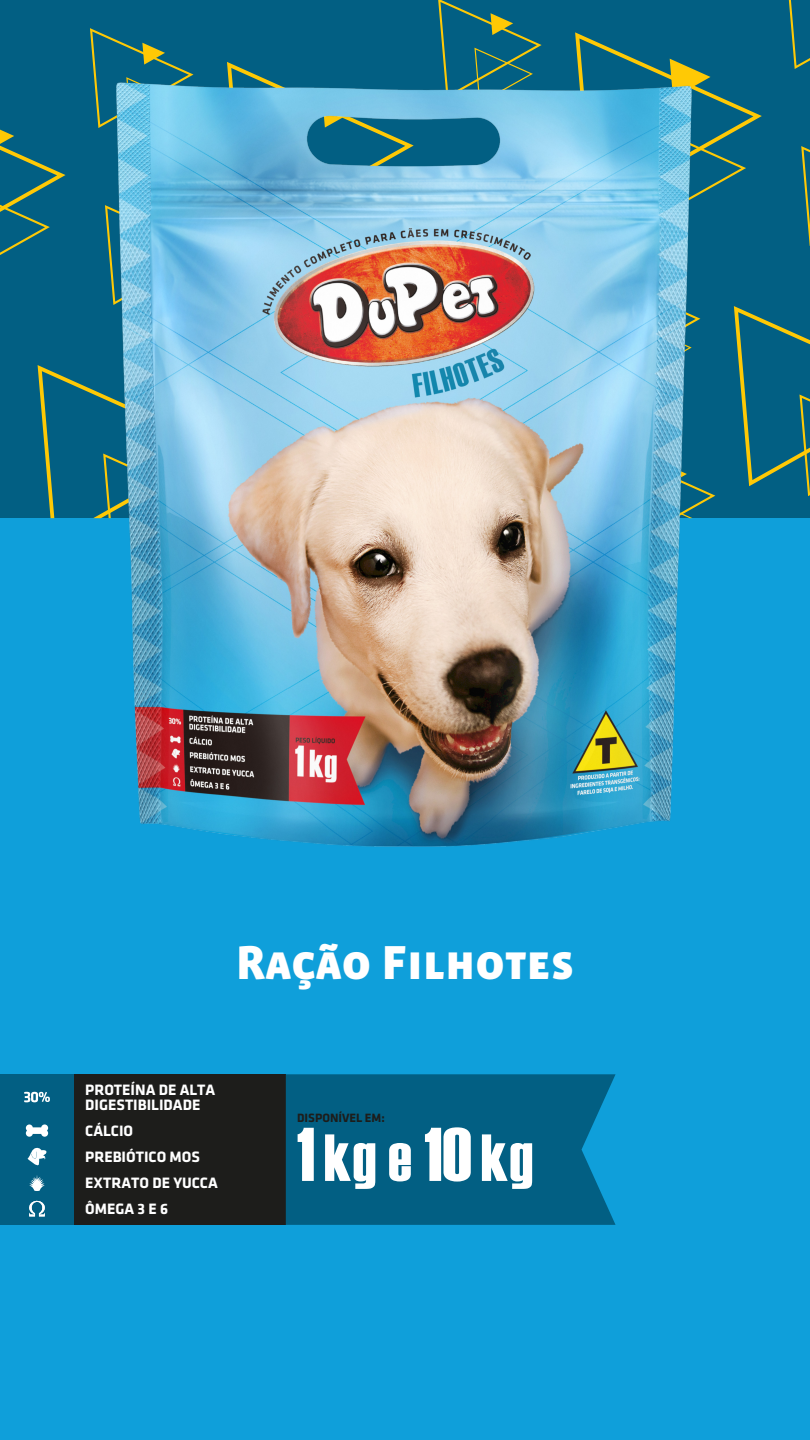
<style>
.page{position:relative;width:810px;height:1440px;background:#fff}
.page>*{position:absolute;margin:0;border:0;box-sizing:border-box;transform-origin:0 0}
.t1{font:66.45px "Haettenschweiler";color:#fff}
.t2{font:48.75px "Vista Sans SC Black";color:#fff}
.t3{font:700 15.6px/14.9px "Klavika";color:#fff}
.t4{font:700 12.45px "Klavika";color:#1d1d1b}
.s1{font-size:75.97px}
</style>
<div class="page">
<div style="left:0;top:518px;width:810px;height:922px;background:#0f9fda"></div>
<img style="left:8px;top:0;width:802px;height:847px">
<div style="left:0;top:0;width:8px;height:518px;background:#025f83"></div>
<div style="left:74px;top:1074px;width:212px;height:151px;background:#1d1d1b"></div>
<div style="left:286px;top:1074px;width:330px;height:151px;background:#025f83"></div>
<div style="left:0;top:1074px;width:74px;height:151px;background:#025f83"></div>
<svg style="left:29px;top:1201px;width:16px;height:15px"></svg>
<svg style="left:29px;top:1175px;width:16px;height:16px"></svg>
<svg style="left:26px;top:1124px;width:22px;height:13px"></svg>
<svg style="left:28px;top:1147px;width:19px;height:19px"></svg>
<svg style="left:24px;top:1092px;width:26px;height:10px"></svg>
<h2 class="t2" style="left:236px;top:938px;width:340px">Ração Filhotes</h2>
<p class="t3" style="left:85px;top:1082px;width:132px">PROTEÍNA DE ALTA<br>DIGESTIBILIDADE</p>
<p class="t3" style="left:85px;top:1123px;width:49px">CÁLCIO</p>
<p class="t3" style="left:85px;top:1149px;width:116px">PREBIÓTICO MOS</p>
<p class="t3" style="left:85px;top:1170px;width:134px;line-height:26px">EXTRATO DE YUCCA<br>ÔMEGA 3 E 6</p>
<p class="t4" style="left:297px;top:1111px;width:89px">DISPONÍVEL EM:</p>
<h1 class="t1" style="left:296px;top:1120px;width:238px"><span class="s1">1</span> kg e <span class="s1">10</span> kg</h1>
</div>
